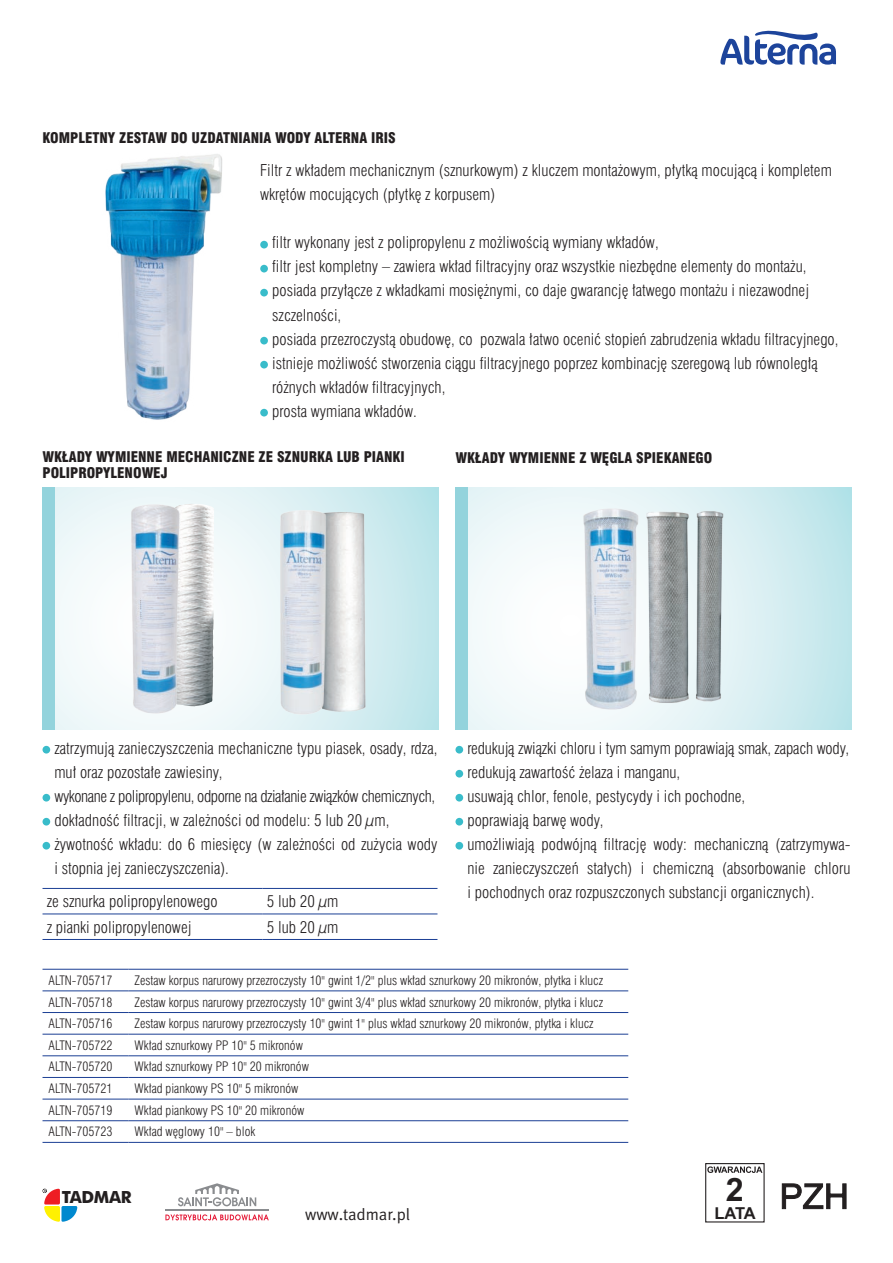
<style>
.page{position:relative;width:893px;height:1263px;background:#fff}
.page>*{position:absolute;margin:0;border:0;box-sizing:border-box;transform-origin:0 0}
.t1{font:700 32.25px "Arial";color:#231f20}
.t2{font:16.5px "Meta Normal Pl";letter-spacing:-.005em;color:#231f20}
.t3{font:700 16.5px "Arial";color:#231f20}
.t4{font:700 16.35px "Futura PL";letter-spacing:-.025em;color:#231f20}
.wypunktowane_opisy{font:15px/24px "Swis 721 Lt Cn PL";color:#231f20}
.wypunktowane_opisy-2{font:15px "Swis 721 Lt Cn PL";letter-spacing:-.03em;color:#231f20}
.NAZWA_PRODUKT{font:13.5px/16.2px "Swis 721 Blk Cn PL";color:#231f20}
.dane_tech_w_tabeli{font:12px "Swis 721 Lt Cn PL";color:#231f20}
.s1{color:#fff}
</style>
<div class="page">
<svg style="left:178px;top:1183px;width:78px;height:23px"></svg>
<hr style="left:165px;top:1210px;width:104px;height:1px;background:#8a8c8f">
<svg style="left:165px;top:1214px;width:104px;height:6px"></svg>
<svg style="left:43px;top:1188px;width:34px;height:34px"></svg>
<svg style="left:720px;top:30px;width:116px;height:35px"></svg>
<div style="left:705px;top:1163px;width:60px;height:59px;border:1px solid #231f20"></div>
<svg style="left:707px;top:1166px;width:55px;height:7px"></svg>
<svg style="left:782px;top:1183px;width:64px;height:26px"></svg>
<svg style="left:55px;top:487px;width:384px;height:242px"></svg>
<div style="left:43px;top:487px;width:12px;height:242px;background:#93d3dc"></div>
<img style="left:288px;top:497px;width:79px;height:233px">
<img style="left:105px;top:154px;width:117px;height:266px">
<img style="left:187px;top:502px;width:32px;height:204px">
<img style="left:268px;top:497px;width:62px;height:224px">
<img style="left:126px;top:500px;width:61px;height:225px">
<svg style="left:468px;top:487px;width:383px;height:242px"></svg>
<div style="left:455px;top:487px;width:13px;height:242px;background:#93d3dc"></div>
<img style="left:627px;top:502px;width:98px;height:207px">
<img style="left:576px;top:504px;width:72px;height:215px">
<div style="left:455px;top:746px;width:8px;height:7px;background:#39bcca;border-radius:50%"></div>
<div style="left:455px;top:770px;width:8px;height:7px;background:#39bcca;border-radius:50%"></div>
<div style="left:455px;top:794px;width:8px;height:7px;background:#39bcca;border-radius:50%"></div>
<div style="left:455px;top:818px;width:8px;height:7px;background:#39bcca;border-radius:50%"></div>
<div style="left:455px;top:842px;width:8px;height:7px;background:#39bcca;border-radius:50%"></div>
<hr style="left:43px;top:969px;width:86px;height:1px;background:#1b3f94">
<hr style="left:129px;top:969px;width:499px;height:1px;background:#1b3f94">
<hr style="left:43px;top:990px;width:86px;height:1px;background:#1b3f94">
<hr style="left:129px;top:990px;width:499px;height:1px;background:#1b3f94">
<hr style="left:43px;top:1012px;width:86px;height:1px;background:#1b3f94">
<hr style="left:129px;top:1012px;width:499px;height:1px;background:#1b3f94">
<hr style="left:43px;top:1034px;width:86px;height:1px;background:#1b3f94">
<hr style="left:129px;top:1034px;width:499px;height:1px;background:#1b3f94">
<hr style="left:43px;top:1055px;width:86px;height:1px;background:#1b3f94">
<hr style="left:129px;top:1055px;width:499px;height:1px;background:#1b3f94">
<hr style="left:43px;top:1077px;width:86px;height:1px;background:#1b3f94">
<hr style="left:129px;top:1077px;width:499px;height:1px;background:#1b3f94">
<hr style="left:43px;top:1099px;width:86px;height:1px;background:#1b3f94">
<hr style="left:129px;top:1099px;width:499px;height:1px;background:#1b3f94">
<hr style="left:43px;top:1120px;width:86px;height:1px;background:#1b3f94">
<hr style="left:129px;top:1120px;width:499px;height:1px;background:#1b3f94">
<hr style="left:43px;top:1142px;width:86px;height:1px;background:#1b3f94">
<hr style="left:129px;top:1142px;width:499px;height:1px;background:#1b3f94">
<div style="left:43px;top:746px;width:7px;height:7px;background:#39bcca;border-radius:50%"></div>
<div style="left:43px;top:794px;width:7px;height:7px;background:#39bcca;border-radius:50%"></div>
<div style="left:43px;top:818px;width:7px;height:7px;background:#39bcca;border-radius:50%"></div>
<div style="left:43px;top:842px;width:7px;height:7px;background:#39bcca;border-radius:50%"></div>
<hr style="left:43px;top:888px;width:220px;height:1px;background:#1b3f94">
<hr style="left:263px;top:888px;width:174px;height:1px;background:#1b3f94">
<hr style="left:43px;top:913px;width:220px;height:1px;background:#1b3f94">
<hr style="left:263px;top:913px;width:174px;height:1px;background:#1b3f94">
<hr style="left:43px;top:939px;width:220px;height:1px;background:#1b3f94">
<hr style="left:263px;top:939px;width:174px;height:1px;background:#1b3f94">
<div style="left:260px;top:241px;width:8px;height:7px;background:#39bcca;border-radius:50%"></div>
<div style="left:260px;top:265px;width:8px;height:7px;background:#39bcca;border-radius:50%"></div>
<div style="left:260px;top:289px;width:8px;height:7px;background:#39bcca;border-radius:50%"></div>
<div style="left:260px;top:337px;width:8px;height:7px;background:#39bcca;border-radius:50%"></div>
<div style="left:260px;top:361px;width:8px;height:7px;background:#39bcca;border-radius:50%"></div>
<div style="left:260px;top:409px;width:8px;height:7px;background:#39bcca;border-radius:50%"></div>
<p class="NAZWA_PRODUKT" style="left:43px;top:129px;width:354px">KOMPLETNY ZESTAW DO UZDATNIANIA WODY ALTERNA IRIS</p>
<p class="wypunktowane_opisy" style="left:260px;top:159px;width:573px">Filtr z wkładem mechanicznym (sznurkowym) z kluczem montażowym, płytką mocującą i kompletem wkrętów mocujących (płytkę z korpusem)</p>
<p class="wypunktowane_opisy" style="left:272px;top:231px;width:388px">filtr wykonany jest z polipropylenu z możliwością wymiany wkładów,</p>
<p class="wypunktowane_opisy" style="left:272px;top:255px;width:536px">filtr jest kompletny – zawiera wkład filtracyjny oraz wszystkie niezbędne elementy do montażu,</p>
<p class="wypunktowane_opisy" style="left:272px;top:279px;width:538px">posiada przyłącze z wkładkami mosiężnymi, co daje gwarancję łatwego montażu i niezawodnej szczelności,</p>
<p class="wypunktowane_opisy" style="left:272px;top:327px;width:568px">posiada przezroczystą obudowę, co pozwala łatwo ocenić stopień zabrudzenia wkładu filtracyjnego,</p>
<p class="wypunktowane_opisy" style="left:272px;top:351px;width:547px">istnieje możliwość stworzenia ciągu filtracyjnego poprzez kombinację szeregową lub równoległą różnych wkładów filtracyjnych,</p>
<p class="wypunktowane_opisy" style="left:272px;top:399px;width:146px">prosta wymiana wkładów.</p>
<p class="NAZWA_PRODUKT" style="left:455px;top:449px;width:258px">WKŁADY WYMIENNE Z WĘGLA SPIEKANEGO</p>
<p class="NAZWA_PRODUKT" style="left:43px;top:448px;width:364px">WKŁADY WYMIENNE MECHANICZNE ZE SZNURKA LUB PIANKI<br>POLIPROPYLENOWEJ</p>
<p class="wypunktowane_opisy" style="left:54px;top:736px;width:385px">zatrzymują zanieczyszczenia mechaniczne typu piasek, osady, rdza, muł oraz pozostałe zawiesiny,</p>
<p class="wypunktowane_opisy-2" style="left:54px;top:786px;width:382px">wykonane z polipropylenu, odporne na działanie związków chemicznych,</p>
<p class="wypunktowane_opisy" style="left:54px;top:808px;width:337px">dokładność filtracji, w zależności od modelu: 5 lub 20 µm,</p>
<p class="wypunktowane_opisy" style="left:54px;top:832px;width:385px">żywotność wkładu: do 6 miesięcy (w zależności od zużycia wody i stopnia jej zanieczyszczenia).</p>
<p class="wypunktowane_opisy" style="left:47px;top:889px;width:172px">ze sznurka polipropylenowego</p>
<p class="wypunktowane_opisy" style="left:267px;top:889px;width:73px">5 lub 20 µm</p>
<p class="wypunktowane_opisy" style="left:47px;top:915px;width:146px">z pianki polipropylenowej</p>
<p class="wypunktowane_opisy" style="left:267px;top:915px;width:73px">5 lub 20 µm</p>
<p class="wypunktowane_opisy" style="left:467px;top:736px;width:383px">redukują związki chloru i tym samym poprawiają smak, zapach wody,</p>
<p class="wypunktowane_opisy" style="left:467px;top:760px;width:214px">redukują zawartość żelaza i manganu,</p>
<p class="wypunktowane_opisy" style="left:467px;top:784px;width:279px">usuwają chlor, fenole, pestycydy i ich pochodne,</p>
<p class="wypunktowane_opisy" style="left:467px;top:808px;width:138px">poprawiają barwę wody,</p>
<p class="wypunktowane_opisy" style="left:467px;top:832px;width:385px;text-align:justify">umożliwiają podwójną filtrację wody: mechaniczną (zatrzymywa&shy;nie zanieczyszczeń stałych) i chemiczną (absorbowanie chloru i pochodnych oraz rozpuszczonych substancji organicznych).</p>
<p class="dane_tech_w_tabeli" style="left:49px;top:972px;width:65px">ALTN-705717</p>
<p class="dane_tech_w_tabeli" style="left:135px;top:972px;width:470px">Zestaw korpus narurowy przezroczysty 10" gwint 1/2" plus wkład sznurkowy 20 mikronów, płytka i klucz</p>
<p class="dane_tech_w_tabeli" style="left:49px;top:994px;width:65px">ALTN-705718</p>
<p class="dane_tech_w_tabeli" style="left:135px;top:994px;width:470px">Zestaw korpus narurowy przezroczysty 10" gwint 3/4" plus wkład sznurkowy 20 mikronów, płytka i klucz</p>
<p class="dane_tech_w_tabeli" style="left:49px;top:1016px;width:65px">ALTN-705716</p>
<p class="dane_tech_w_tabeli" style="left:135px;top:1016px;width:460px">Zestaw korpus narurowy przezroczysty 10" gwint 1" plus wkład sznurkowy 20 mikronów, płytka i klucz</p>
<p class="dane_tech_w_tabeli" style="left:49px;top:1037px;width:65px">ALTN-705722</p>
<p class="dane_tech_w_tabeli" style="left:135px;top:1037px;width:170px">Wkład sznurkowy PP 10" 5 mikronów</p>
<p class="dane_tech_w_tabeli" style="left:49px;top:1059px;width:65px">ALTN-705720</p>
<p class="dane_tech_w_tabeli" style="left:135px;top:1059px;width:176px">Wkład sznurkowy PP 10" 20 mikronów</p>
<p class="dane_tech_w_tabeli" style="left:49px;top:1081px;width:65px">ALTN-705721</p>
<p class="dane_tech_w_tabeli" style="left:135px;top:1081px;width:165px">Wkład piankowy PS 10" 5 mikronów</p>
<p class="dane_tech_w_tabeli" style="left:49px;top:1102px;width:65px">ALTN-705719</p>
<p class="dane_tech_w_tabeli" style="left:135px;top:1102px;width:171px">Wkład piankowy PS 10" 20 mikronów</p>
<p class="dane_tech_w_tabeli" style="left:49px;top:1124px;width:65px">ALTN-705723</p>
<p class="dane_tech_w_tabeli" style="left:135px;top:1124px;width:122px">Wkład węglowy 10" – blok</p>
<p class="t4" style="left:62px;top:1186px;width:71px">TADMAR</p>
<p class="t2" style="left:305px;top:1205px;width:111px">www.tadmar.pl<span class="s1">l</span></p>
<p class="t1" style="left:726px;top:1168px;width:19px">2</p>
<p class="t3" style="left:714px;top:1202px;width:43px">LATA</p>
</div>
